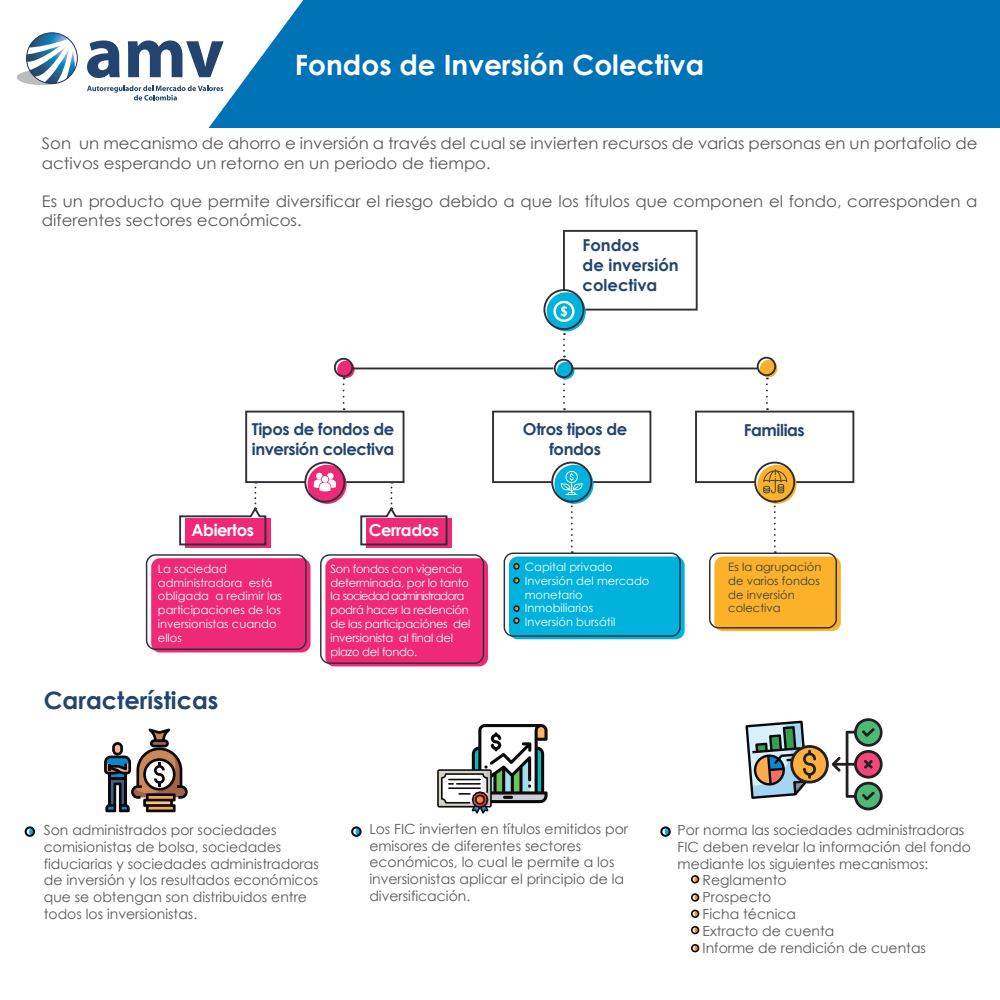
<style>
.page{position:relative;width:1000px;height:1000px;background:#fff}
.page>*{position:absolute;margin:0;border:0;box-sizing:border-box;transform-origin:0 0}
.t1{font:700 28px "Century Gothic";color:#fff}
.t2{font:700 24px "Century Gothic";color:#23446f}
.t3{font:700 16.4px/19.7px "Century Gothic";letter-spacing:-.025em;color:#23446f}
.t4{font:700 16.4px/19.7px "Century Gothic";color:#23446f}
.t5{font:700 16.4px "Century Gothic";letter-spacing:-.025em;color:#fff}
.t6{font:16px/19.2px "Century Gothic";color:#57585a;scale:1.04 1}
.t7{font:14px/16.8px "Century Gothic";color:#57585a}
.t8{font:11.5px/13.8px "Century Gothic";color:#fff}
.t9{font:11.5px/13.8px "Century Gothic";letter-spacing:-.025em;color:#fff}
.t10{font:11.5px/13.8px "Century Gothic";color:#3e3e3f}
</style>
<div class="page">
<div style="left:0;top:0;width:1000px;height:127px;background:#0072b6"></div>
<svg style="left:0;top:0;width:303px;height:128px"></svg>
<svg style="left:691px;top:875px;width:8px;height:8px"></svg>
<svg style="left:691px;top:893px;width:8px;height:9px"></svg>
<svg style="left:691px;top:910px;width:8px;height:8px"></svg>
<svg style="left:691px;top:926px;width:8px;height:8px"></svg>
<svg style="left:691px;top:944px;width:8px;height:8px"></svg>
<svg style="left:25px;top:826px;width:10px;height:11px"></svg>
<svg style="left:351px;top:826px;width:11px;height:11px"></svg>
<svg style="left:660px;top:826px;width:11px;height:11px"></svg>
<div style="left:151px;top:558px;width:160px;height:94px;background:#ee2976;border-radius:9px"></div>
<div style="left:186px;top:518px;width:85px;height:30px;background:#ee2976"></div>
<div style="left:367px;top:518px;width:85px;height:30px;background:#ee2976"></div>
<div style="left:337px;top:361px;width:18px;height:17px;background:#ee2976;border-radius:50%"></div>
<div style="left:334px;top:358px;width:19px;height:19px;border:2px solid #312f36;border-radius:50%"></div>
<div style="left:760px;top:360px;width:17px;height:17px;background:#fbb22a;border-radius:50%"></div>
<div style="left:757px;top:357px;width:19px;height:19px;border:2px solid #312f36;border-radius:50%"></div>
<div style="left:557px;top:362px;width:17px;height:17px;background:#00b2dc;border-radius:50%"></div>
<div style="left:554px;top:359px;width:19px;height:19px;border:2px solid #312f36;border-radius:50%"></div>
<hr style="left:572px;top:368px;width:186px;height:1px;background:#312f36">
<hr style="left:352px;top:368px;width:201px;height:1px;background:#312f36">
<svg style="left:543px;top:229px;width:155px;height:128px"></svg>
<svg style="left:179px;top:378px;width:269px;height:168px"></svg>
<div style="left:146px;top:554px;width:161px;height:96px;border:1px solid #312f36;border-radius:9px"></div>
<div style="left:325px;top:558px;width:163px;height:108px;background:#ee2976;border-radius:9px"></div>
<div style="left:320px;top:554px;width:164px;height:110px;border:1px solid #312f36;border-radius:9px"></div>
<svg style="left:492px;top:378px;width:160px;height:175px"></svg>
<div style="left:509px;top:557px;width:176px;height:82px;background:#00b2dc;border-radius:9px"></div>
<div style="left:504px;top:553px;width:177px;height:84px;border:1px solid #312f36;border-radius:9px"></div>
<svg style="left:513px;top:563px;width:7px;height:7px"></svg>
<svg style="left:513px;top:577px;width:7px;height:7px"></svg>
<svg style="left:513px;top:605px;width:7px;height:19px"></svg>
<svg style="left:695px;top:378px;width:160px;height:175px"></svg>
<div style="left:714px;top:557px;width:127px;height:74px;background:#fbb22a;border-radius:9px"></div>
<div style="left:709px;top:553px;width:128px;height:76px;border:1px solid #312f36;border-radius:9px"></div>
<svg style="left:437px;top:724px;width:111px;height:90px"></svg>
<svg style="left:104px;top:728px;width:84px;height:84px"></svg>
<svg style="left:745px;top:718px;width:138px;height:93px"></svg>
<h1 class="t1" style="left:295px;top:44px;width:411px">Fondos de Inversión Colectiva</h1>
<p class="t6" style="left:42px;top:134px;width:901px">Son un mecanismo de ahorro e inversión a través del cual se invierten recursos de varias personas en un portafolio de activos esperando un retorno en un periodo de tiempo.</p>
<p class="t6" style="left:42px;top:191px;width:901px">Es un producto que permite diversificar el riesgo debido a que los títulos que componen el fondo, corresponden a diferentes sectores económicos.</p>
<p class="t4" style="left:583px;top:235px;width:98px">Fondos<br>de inversión colectiva</p>
<p class="t3" style="left:252px;top:419px;width:144px">Tipos de fondos de inversión colectiva</p>
<p class="t3" style="left:523px;top:419px;width:106px;text-align:center">Otros tipos de fondos</p>
<p class="t5" style="left:192px;top:518px;width:64px">Abiertos</p>
<p class="t5" style="left:369px;top:518px;width:72px">Cerrados</p>
<p class="t8" style="left:158px;top:562px;width:126px">La sociedad administradora está obligada a redimir las participaciones de los inversionistas cuando ellos</p>
<p class="t9" style="left:330px;top:562px;width:141px">Son fondos con vigencia determinada, por lo tanto la sociedad administradora podrá hacer la redención de las participaciónes del inversionista al final del plazo del fondo.</p>
<p class="t8" style="left:525px;top:560px;width:126px">Capital privado<br>Inversión del mercado monetario<br>Inmobiliarios<br>Inversión bursátil</p>
<h2 class="t2" style="left:44px;top:682px;width:176px">Características</h2>
<p class="t3" style="left:744px;top:420px;width:63px">Familias</p>
<p class="t10" style="left:728px;top:560px;width:95px">Es la agrupación de varios fondos de inversión colectiva</p>
<p class="t7" style="left:44px;top:821px;width:277px">Son administrados por sociedades comisionistas de bolsa, sociedades fiduciarias y sociedades administradoras de inversión y los resultados económicos que se obtengan son distribuidos entre todos los inversionistas.</p>
<p class="t7" style="left:369px;top:820px;width:260px">Los FIC invierten en títulos emitidos por emisores de diferentes sectores económicos, lo cual le permite a los inversionistas aplicar el principio de la diversificación.</p>
<p class="t7" style="left:678px;top:821px;width:288px">Por norma las sociedades administradoras</p>
<p class="t7" style="left:678px;top:838px;width:295px">FIC deben revelar la información del fondo</p>
<p class="t7" style="left:678px;top:855px;width:252px">mediante los siguientes mecanismos:</p>
<p class="t7" style="left:703px;top:872px;width:86px">Reglamento</p>
<p class="t7" style="left:703px;top:888px;width:70px">Prospecto</p>
<p class="t7" style="left:703px;top:905px;width:95px">Ficha técnica</p>
<p class="t7" style="left:703px;top:922px;width:133px">Extracto de cuenta</p>
<p class="t7" style="left:703px;top:939px;width:225px">Informe de rendición de cuentas</p>
</div>
